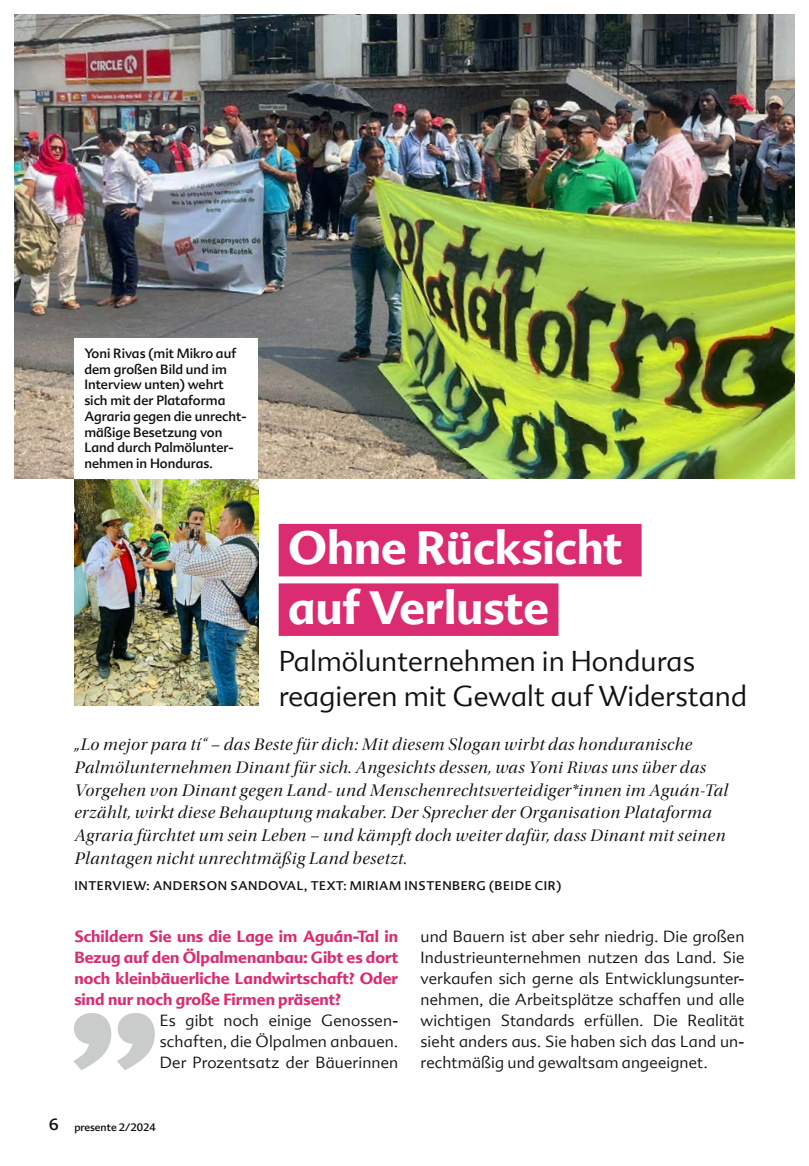
<style>
.page{position:relative;width:809px;height:1166px;background:#fff}
.page>*{position:absolute;margin:0;border:0;box-sizing:border-box;transform-origin:0 0}
.t1{font:700 45.5px/59.5px "Advert Offc";color:#fff}
.t2{font:300 28px/35px "Advert Offc";color:#121212}
.t3{font:17.5px/22.8px "Utopia Std Disp It";letter-spacing:.03em;color:#121212}
.t4{font:300 15.75px/21px "Advert Offc";letter-spacing:.005em;color:#121212;text-align:justify}
.t5{font:700 15.75px/21px "Advert Offc";color:#db2b71;text-align:justify}
.t6{font:13.12px/15.8px "Advert Offc";color:#121212}
.t7{font:12.25px "Advert Offc";letter-spacing:.05em;color:#121212}
.t8{font:10.5px "Advert Offc";color:#121212}
.s1{font-size:15.75px}
</style>
<div class="page">
<img style="left:15px;top:15px;width:779px;height:463px">
<img style="left:74px;top:479px;width:184px;height:227px">
<svg style="left:73px;top:1013px;width:82px;height:57px"></svg>
<div style="left:74px;top:338px;width:184px;height:140px;background:#fff"></div>
<div style="left:279px;top:524px;width:362px;height:52px;background:#db2b71"></div>
<div style="left:279px;top:583px;width:279px;height:53px;background:#db2b71"></div>
<p class="t6" style="left:84px;top:345px;width:164px">Yoni Rivas (mit Mikro auf dem großen Bild und im<br>Interview unten) wehrt sich mit der Plataforma<br>Agraria gegen die unrecht&shy;mäßige Besetzung von<br>Land durch Palmölunter&shy;nehmen in Honduras.</p>
<h1 class="t1" style="left:288px;top:519px;width:336px">Ohne Rücksicht auf Verluste</h1>
<h2 class="t2" style="left:279px;top:644px;width:470px">Palmölunternehmen in Honduras reagieren mit Gewalt auf Widerstand</h2>
<p class="t3" style="left:74px;top:734px;width:655px">„Lo mejor para tí“ – das Beste für dich: Mit diesem Slogan wirbt das honduranische Palmölunternehmen Dinant für sich. Angesichts dessen, was Yoni Rivas uns über das Vorgehen von Dinant gegen Land- und Menschenrechtsverteidiger*innen im Aguán-Tal erzählt, wirkt diese Behauptung makaber. Der Sprecher der Organisation Plataforma Agraria fürchtet um sein Leben – und kämpft doch weiter dafür, dass Dinant mit seinen Plantagen nicht unrechtmäßig Land besetzt.</p>
<p class="t7" style="left:74px;top:877px;width:488px">INTERVIEW: ANDERSON SANDOVAL, TEXT: MIRIAM INSTENBERG (BEIDE CIR)</p>
<p class="t5" style="left:74px;top:926px;width:325px">Schildern Sie uns die Lage im Aguán-Tal in Bezug auf den Ölpalmenanbau: Gibt es dort noch kleinbäuerliche Landwirtschaft? Oder sind nur noch große Firmen präsent?</p>
<p class="t4" style="left:160px;top:1010px;width:240px">Es gibt noch einige Genossen&shy;schaften, die Ölpalmen anbauen.<br>Der Prozentsatz der Bäuerinnen</p>
<p class="t8" style="left:49px;top:1120px;width:108px"><span class="s1">6</span> presente 2/2024</p>
<p class="t4" style="left:420px;top:926px;width:325px">und Bauern ist aber sehr niedrig. Die großen Industrieunternehmen nutzen das Land. Sie verkaufen sich gerne als Entwicklungsunter&shy;nehmen, die Arbeitsplätze schaffen und alle wichtigen Standards erfüllen. Die Realität sieht anders aus. Sie haben sich das Land un&shy;rechtmäßig und gewaltsam angeeignet.</p>
</div>
